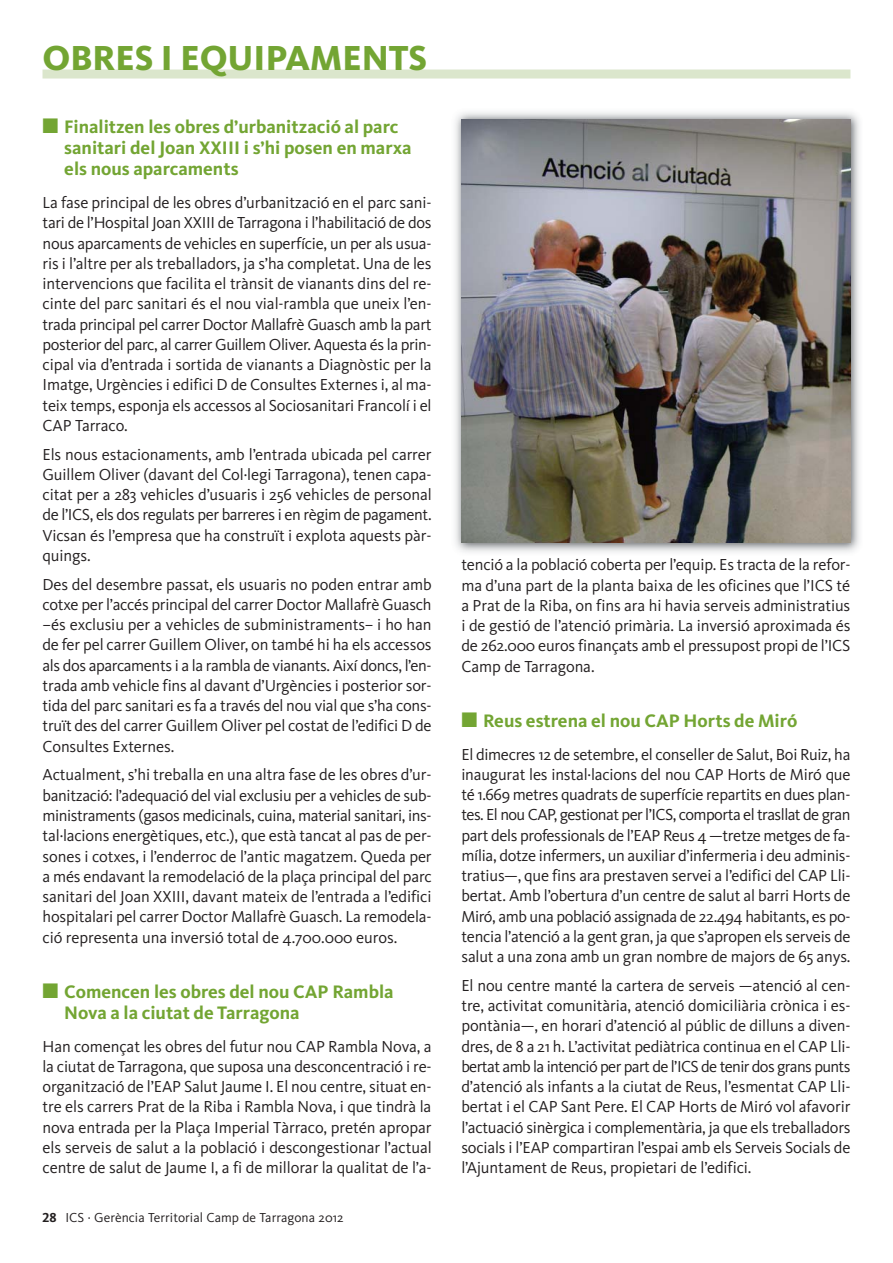
<style>
.page{position:relative;width:893px;height:1263px;background:#fff}
.page>*{position:absolute;margin:0;border:0;box-sizing:border-box;transform-origin:0 0}
.t1{font:800 36px "Kievit";color:#73a533}
.t2{font:700 18.75px/21px "Kievit";color:#73a533}
.t3{font:16.5px/20.2px "Kievit";letter-spacing:-.005em;color:#231f20;text-align:justify}
.t4{font:13.5px "Kievit";letter-spacing:.005em;color:#231f20}
.s1{font-family:"Kievit Bold SC"}
</style>
<div class="page">
<div style="left:43px;top:70px;width:807px;height:9px;background:#dbe6cc"></div>
<img style="left:455px;top:112px;width:405px;height:440px">
<img style="left:462px;top:119px;width:388px;height:424px">
<h1 class="t1" style="left:43px;top:44px;width:386px">OBRES I EQUIPAMENTS</h1>
<p class="t2" style="left:64px;top:118px;width:349px;text-indent:-22px">■ Finalitzen les obres d’urbanització al parc sanitari del Joan XXIII i s’hi posen en marxa els nous aparcaments</p>
<p class="t3" style="left:43px;top:194px;width:391px">La fase principal de les obres d’urbanització en el parc sani&shy;tari de l’Hospital Joan XXIII de Tarragona i l’habilitació de dos nous aparcaments de vehicles en superfície, un per als usua&shy;ris i l’altre per als treballadors, ja s’ha completat. Una de les intervencions que facilita el trànsit de vianants dins del re&shy;cinte del parc sanitari és el nou vial-rambla que uneix l’en&shy;trada principal pel carrer Doctor Mallafrè Guasch amb la part posterior del parc, al carrer Guillem Oliver. Aquesta és la prin&shy;cipal via d’entrada i sortida de vianants a Diagnòstic per la Imatge, Urgències i edifici D de Consultes Externes i, al ma&shy;teix temps, esponja els accessos al Sociosanitari Francolí i el CAP Tarraco.</p>
<p class="t3" style="left:43px;top:446px;width:391px">Els nous estacionaments, amb l’entrada ubicada pel carrer Guillem Oliver (davant del Col·legi Tarragona), tenen capa&shy;citat per a 283 vehicles d’usuaris i 256 vehicles de personal de l’ICS, els dos regulats per barreres i en règim de pagament.<br>Vicsan és l’empresa que ha construït i explota aquests pàr&shy;quings.</p>
<p class="t3" style="left:43px;top:576px;width:391px">Des del desembre passat, els usuaris no poden entrar amb cotxe per l’accés principal del carrer Doctor Mallafrè Guasch –és exclusiu per a vehicles de subministraments– i ho han de fer pel carrer Guillem Oliver, on també hi ha els accessos als dos aparcaments i a la rambla de vianants. Així doncs, l’en&shy;trada amb vehicle fins al davant d’Urgències i posterior sor&shy;tida del parc sanitari es fa a través del nou vial que s’ha cons&shy;truït des del carrer Guillem Oliver pel costat de l’edifici D de Consultes Externes.</p>
<p class="t3" style="left:43px;top:766px;width:391px">Actualment, s’hi treballa en una altra fase de les obres d’ur&shy;banització: l’adequació del vial exclusiu per a vehicles de sub&shy;ministraments (gasos medicinals, cuina, material sanitari, ins&shy;tal·lacions energètiques, etc.), que està tancat al pas de per&shy;sones i cotxes, i l’enderroc de l’antic magatzem. Queda per a més endavant la remodelació de la plaça principal del parc sanitari del Joan XXIII, davant mateix de l’entrada a l’edifici hospitalari pel carrer Doctor Mallafrè Guasch. La remodela&shy;ció representa una inversió total de 4.700.000 euros.</p>
<p class="t2" style="left:64px;top:982px;width:331px;text-indent:-22px">■ Comencen les obres del nou CAP Rambla<br>Nova a la ciutat de Tarragona</p>
<p class="t3" style="left:43px;top:1037px;width:391px">Han començat les obres del futur nou CAP Rambla Nova, a la ciutat de Tarragona, que suposa una desconcentració i re&shy;organització de l’EAP Salut Jaume I. El nou centre, situat en&shy;tre els carrers Prat de la Riba i Rambla Nova, i que tindrà la nova entrada per la Plaça Imperial Tàrraco, pretén apropar els serveis de salut a la població i descongestionar l’actual centre de salut de Jaume I, a fi de millorar la qualitat de l’a-</p>
<p class="t4" style="left:43px;top:1212px;width:303px"><span class="s1">28</span> ICS · Gerència Territorial Camp de Tarragona 2012</p>
<p class="t3" style="left:461px;top:556px;width:391px">tenció a la població coberta per l’equip. Es tracta de la refor&shy;ma d’una part de la planta baixa de les oficines que l’ICS té a Prat de la Riba, on fins ara hi havia serveis administratius i de gestió de l’atenció primària. La inversió aproximada és de 262.000 euros finançats amb el pressupost propi de l’ICS Camp de Tarragona.</p>
<p class="t2" style="left:461px;top:712px;width:337px">■ Reus estrena el nou CAP Horts de Miró</p>
<p class="t3" style="left:461px;top:745px;width:391px">El dimecres 12 de setembre, el conseller de Salut, Boi Ruiz, ha inaugurat les instal·lacions del nou CAP Horts de Miró que té 1.669 metres quadrats de superfície repartits en dues plan&shy;tes. El nou CAP, gestionat per l’ICS, comporta el trasllat de gran part dels professionals de l’EAP Reus 4 —tretze metges de fa&shy;mília, dotze infermers, un auxiliar d’infermeria i deu adminis&shy;tratius—, que fins ara prestaven servei a l’edifici del CAP Lli&shy;bertat. Amb l’obertura d’un centre de salut al barri Horts de Miró, amb una població assignada de 22.494 habitants, es po&shy;tencia l’atenció a la gent gran, ja que s’apropen els serveis de salut a una zona amb un gran nombre de majors de 65 anys.</p>
<p class="t3" style="left:461px;top:977px;width:391px">El nou centre manté la cartera de serveis —atenció al cen&shy;tre, activitat comunitària, atenció domiciliària crònica i es&shy;pontània—, en horari d’atenció al públic de dilluns a diven&shy;dres, de 8 a 21 h. L’activitat pediàtrica continua en el CAP Lli&shy;bertat amb la intenció per part de l’ICS de tenir dos grans punts d’atenció als infants a la ciutat de Reus, l’esmentat CAP Lli&shy;bertat i el CAP Sant Pere. El CAP Horts de Miró vol afavorir l’actuació sinèrgica i complementària, ja que els treballadors socials i l’EAP compartiran l’espai amb els Serveis Socials de l’Ajuntament de Reus, propietari de l’edifici.</p>
</div>
